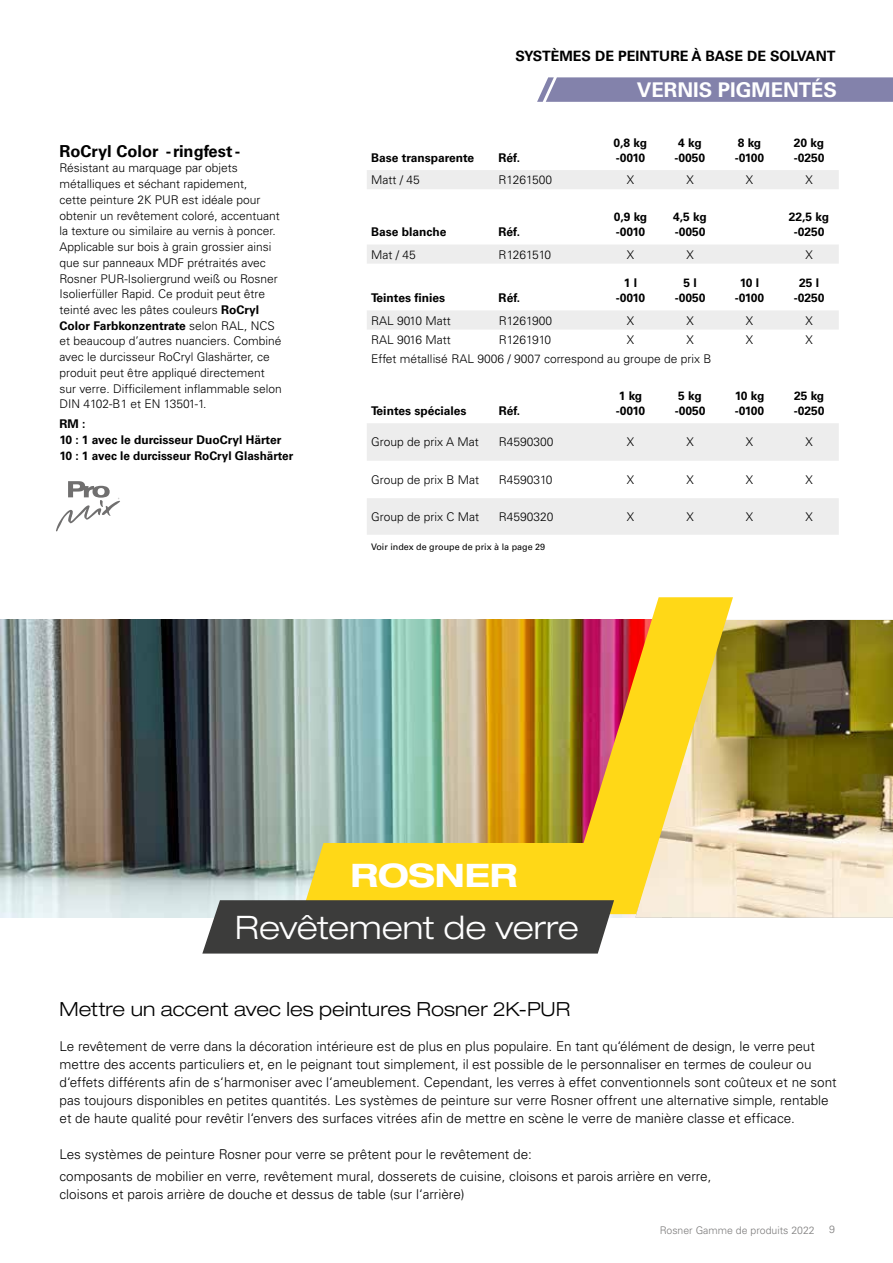
<style>
.page{position:relative;width:893px;height:1263px;background:#fff}
.page>*{position:absolute;margin:0;border:0;box-sizing:border-box;transform-origin:0 0}
.t1{font:300 expanded 32.4px "Helvetica Neue LT Std";color:#fff}
.t2{font:700 expanded 32.4px "Helvetica Neue LT Std";color:#fff}
.t3{font:700 20.25px "Univers LTCYR 65";color:#fff}
.t4{font:300 expanded 19.5px "Helvetica Neue LT Std";letter-spacing:.005em;color:#000}
.t5{font:700 16.5px "Univers LT Pro 65";color:#000}
.t6{font:700 14.25px "Univers LTCYR 65";color:#000}
.t7{font:300 13.5px/18px "Univers LT Pro 45";color:#000}
.t8{font:300 12px/15.8px "Univers LT Pro 45";color:#000}
.t9{font:700 12px/15px "Univers LT Pro 65";color:#000}
.t10{font:300 10.5px "Univers LT Pro 45";color:#7c7b7b}
.t11{font:9px "Univers LT Pro 55 Roman";color:#000}
.s1{font-family:"Univers LT Pro 65";font-weight:700}
.s2{font-family:"Univers LT Pro 45";font-weight:300}
</style>
<div class="page">
<svg style="left:537px;top:77px;width:356px;height:25px"></svg>
<svg style="left:367px;top:170px;width:472px;height:365px"></svg>
<svg style="left:367px;top:368px;width:472px;height:55px"></svg>
<svg style="left:56px;top:481px;width:64px;height:50px"></svg>
<img style="left:0;top:620px;width:562px;height:297px">
<img style="left:657px;top:620px;width:236px;height:297px">
<svg style="left:562px;top:597px;width:171px;height:317px"></svg>
<svg style="left:202px;top:843px;width:455px;height:110px"></svg>
<p class="t5" style="left:60px;top:141px;width:182px">RoCryl Color -ringfest -</p>
<p class="t8" style="left:60px;top:160px;width:222px">Résistant au marquage par objets métalliques et séchant rapidement,<br>cette peinture 2K PUR est idéale pour obtenir un revêtement coloré, accentuant la texture ou similaire au vernis à poncer.<br>Applicable sur bois à grain grossier ainsi que sur panneaux MDF prétraités avec Rosner PUR-Isoliergrund weiß ou Rosner Isolierfüller Rapid. Ce produit peut être teinté avec les pâtes couleurs <span class="s1">RoCryl</span></p>
<p class="t9" style="left:60px;top:318px;width:217px">Color Farbkonzentrate <span class="s2">selon RAL, NCS</span></p>
<p class="t8" style="left:60px;top:333px;width:224px">et beaucoup d’autres nuanciers. Combiné avec le durcisseur RoCryl Glashärter, ce produit peut être appliqué directement sur verre. Difficilement inflammable selon DIN 4102-B1 et EN 13501-1.</p>
<p class="t9" style="left:60px;top:416px;width:235px;line-height:15.8px">RM :<br>10 : 1 avec le durcisseur DuoCryl Härter<br>10 : 1 avec le durcisseur RoCryl Glashärter</p>
<p class="t6" style="left:515px;top:46px;width:322px">SYSTÈMES DE PEINTURE À BASE DE SOLVANT</p>
<h2 class="t3" style="left:637px;top:76px;width:202px">VERNIS PIGMENTÉS</h2>
<p class="t9" style="left:371px;top:150px;width:105px">Base transparente</p>
<p class="t9" style="left:499px;top:150px;width:23px">Réf.</p>
<p class="t9" style="left:614px;top:135px;width:35px">0,8 kg -0010</p>
<p class="t9" style="left:675px;top:135px;width:32px">4 kg -0050</p>
<p class="t9" style="left:735px;top:135px;width:31px">8 kg -0100</p>
<p class="t9" style="left:794px;top:135px;width:32px">20 kg -0250</p>
<p class="t8" style="left:371px;top:172px;width:50px">Matt / 45</p>
<p class="t8" style="left:499px;top:172px;width:55px">R1261500</p>
<p class="t8" style="left:627px;top:172px;width:9px">X</p>
<p class="t8" style="left:686px;top:172px;width:9px">X</p>
<p class="t8" style="left:746px;top:172px;width:9px">X</p>
<p class="t8" style="left:805px;top:172px;width:9px">X</p>
<p class="t9" style="left:371px;top:224px;width:77px">Base blanche</p>
<p class="t9" style="left:499px;top:224px;width:23px">Réf.</p>
<p class="t9" style="left:614px;top:209px;width:35px">0,9 kg -0010</p>
<p class="t9" style="left:673px;top:209px;width:35px">4,5 kg -0050</p>
<p class="t9" style="left:789px;top:209px;width:42px;text-align:center">22,5 kg -0250</p>
<p class="t8" style="left:371px;top:246px;width:46px">Mat / 45</p>
<p class="t8" style="left:499px;top:246px;width:54px">R1261510</p>
<p class="t8" style="left:627px;top:246px;width:9px">X</p>
<p class="t8" style="left:686px;top:246px;width:9px">X</p>
<p class="t8" style="left:805px;top:246px;width:9px">X</p>
<p class="t9" style="left:371px;top:290px;width:75px">Teintes finies</p>
<p class="t9" style="left:499px;top:290px;width:23px">Réf.</p>
<p class="t9" style="left:616px;top:275px;width:31px;text-align:center">1 l -0010</p>
<p class="t9" style="left:675px;top:275px;width:32px;text-align:center">5 l -0050</p>
<p class="t9" style="left:735px;top:275px;width:31px;text-align:center">10 l -0100</p>
<p class="t9" style="left:794px;top:275px;width:32px;text-align:center">25 l -0250</p>
<p class="t8" style="left:371px;top:312px;width:81px">RAL 9010 Matt</p>
<p class="t8" style="left:499px;top:312px;width:55px">R1261900</p>
<p class="t8" style="left:627px;top:312px;width:9px">X</p>
<p class="t8" style="left:686px;top:312px;width:9px">X</p>
<p class="t8" style="left:746px;top:312px;width:9px">X</p>
<p class="t8" style="left:805px;top:312px;width:9px">X</p>
<p class="t8" style="left:371px;top:332px;width:81px">RAL 9016 Matt</p>
<p class="t8" style="left:499px;top:332px;width:54px">R1261910</p>
<p class="t8" style="left:627px;top:332px;width:9px">X</p>
<p class="t8" style="left:686px;top:332px;width:9px">X</p>
<p class="t8" style="left:746px;top:332px;width:9px">X</p>
<p class="t8" style="left:805px;top:332px;width:9px">X</p>
<p class="t8" style="left:371px;top:351px;width:342px">Effet métallisé RAL 9006 / 9007 correspond au groupe de prix B</p>
<p class="t9" style="left:371px;top:403px;width:97px">Teintes spéciales</p>
<p class="t9" style="left:499px;top:403px;width:23px">Réf.</p>
<p class="t9" style="left:616px;top:388px;width:31px">1 kg -0010</p>
<p class="t9" style="left:675px;top:388px;width:32px">5 kg -0050</p>
<p class="t9" style="left:735px;top:388px;width:31px">10 kg -0100</p>
<p class="t9" style="left:794px;top:388px;width:32px">25 kg -0250</p>
<p class="t8" style="left:371px;top:434px;width:109px">Group de prix A Mat</p>
<p class="t8" style="left:499px;top:434px;width:56px">R4590300</p>
<p class="t8" style="left:627px;top:434px;width:9px">X</p>
<p class="t8" style="left:686px;top:434px;width:9px">X</p>
<p class="t8" style="left:746px;top:434px;width:9px">X</p>
<p class="t8" style="left:805px;top:434px;width:9px">X</p>
<p class="t8" style="left:371px;top:472px;width:110px">Group de prix B Mat</p>
<p class="t8" style="left:499px;top:472px;width:55px">R4590310</p>
<p class="t8" style="left:627px;top:472px;width:9px">X</p>
<p class="t8" style="left:686px;top:472px;width:9px">X</p>
<p class="t8" style="left:746px;top:472px;width:9px">X</p>
<p class="t8" style="left:805px;top:472px;width:9px">X</p>
<p class="t8" style="left:371px;top:509px;width:110px">Group de prix C Mat</p>
<p class="t8" style="left:499px;top:509px;width:56px">R4590320</p>
<p class="t8" style="left:627px;top:509px;width:9px">X</p>
<p class="t8" style="left:686px;top:509px;width:9px">X</p>
<p class="t8" style="left:746px;top:509px;width:9px">X</p>
<p class="t8" style="left:805px;top:509px;width:9px">X</p>
<p class="t11" style="left:371px;top:541px;width:176px">Voir index de groupe de prix à la page 29</p>
<h1 class="t2" style="left:350px;top:855px;width:169px">ROSNER</h1>
<h1 class="t1" style="left:235px;top:908px;width:345px">Revêtement de verre</h1>
<h3 class="t4" style="left:60px;top:997px;width:512px">Mettre un accent avec les peintures Rosner 2K-PUR</h3>
<p class="t7" style="left:60px;top:1037px;width:779px">Le revêtement de verre dans la décoration intérieure est de plus en plus populaire. En tant qu‘élément de design, le verre peut mettre des accents particuliers et, en le peignant tout simplement, il est possible de le personnaliser en termes de couleur ou d‘effets différents afin de s‘harmoniser avec l‘ameublement. Cependant, les verres à effet conventionnels sont coûteux et ne sont pas toujours disponibles en petites quantités. Les systèmes de peinture sur verre Rosner offrent une alternative simple, rentable et de haute qualité pour revêtir l‘envers des surfaces vitrées afin de mettre en scène le verre de manière classe et efficace.</p>
<p class="t7" style="left:60px;top:1143px;width:653px;line-height:22.2px">Les systèmes de peinture Rosner pour verre se prêtent pour le revêtement de:<br>composants de mobilier en verre, revêtement mural, dosserets de cuisine, cloisons et parois arrière en verre,</p>
<p class="t7" style="left:60px;top:1185px;width:407px">cloisons et parois arrière de douche et dessus de table (sur l‘arrière)</p>
<p class="t10" style="left:660px;top:1223px;width:157px">Rosner Gamme de produits 2022</p>
<p class="t10" style="left:829px;top:1223px;width:7px">9</p>
</div>
